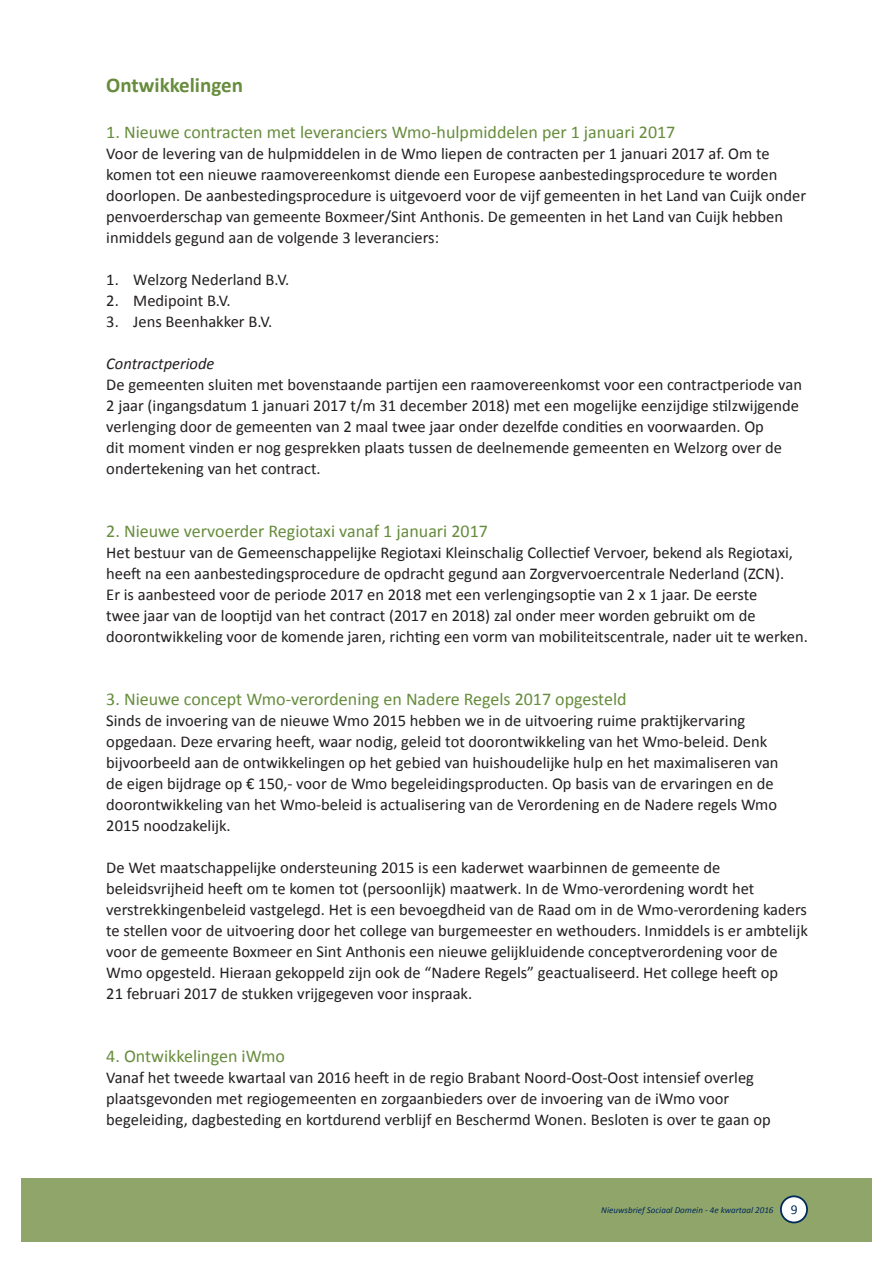
<style>
.page{position:relative;width:893px;height:1263px;background:#fff}
.page>*{position:absolute;margin:0;border:0;box-sizing:border-box;transform-origin:0 0}
.t1{font:700 21px "Calibri";color:#668c3c}
.t2{font:18px "Calibri";color:#668c3c}
.t3{font:16.5px/21px "Calibri";color:#231f20}
.t4{font:italic 16.5px "Calibri";color:#231f20}
.t5{font:13.5px "Calibri";color:#00295c}
.t6{font:italic 9px "Calibri";color:#00295c}
</style>
<div class="page">
<div style="left:21px;top:1178px;width:851px;height:64px;background:#8fa56a"></div>
<div style="left:781px;top:1196px;width:26px;height:26px;background:#fff;border-radius:50%"></div>
<div style="left:780px;top:1195px;width:28px;height:28px;border:2px solid #00295c;border-radius:50%"></div>
<p class="t1" style="left:106px;top:72px;width:138px">Ontwikkelingen</p>
<p class="t2" style="left:106px;top:121px;width:571px">1. Nieuwe contracten met leveranciers Wmo-hulpmiddelen per 1 januari 2017</p>
<p class="t3" style="left:106px;top:143px;width:701px">Voor de levering van de hulpmiddelen in de Wmo liepen de contracten per 1 januari 2017 af. Om te komen tot een nieuwe raamovereenkomst diende een Europese aanbestedingsprocedure te worden doorlopen. De aanbestedingsprocedure is uitgevoerd voor de vijf gemeenten in het Land van Cuijk onder penvoerderschap van gemeente Boxmeer/Sint Anthonis. De gemeenten in het Land van Cuijk hebben inmiddels gegund aan de volgende 3 leveranciers:</p>
<p class="t3" style="left:106px;top:269px;width:184px">1. Welzorg Nederland B.V.</p>
<p class="t3" style="left:106px;top:290px;width:126px">2. Medipoint B.V.</p>
<p class="t3" style="left:106px;top:311px;width:167px">3. Jens Beenhakker B.V.</p>
<p class="t4" style="left:106px;top:352px;width:110px">Contractperiode</p>
<p class="t3" style="left:106px;top:374px;width:697px">De gemeenten sluiten met bovenstaande partijen een raamovereenkomst voor een contractperiode van 2 jaar (ingangsdatum 1 januari 2017 t/m 31 december 2018) met een mogelijke eenzijdige stilzwijgende verlenging door de gemeenten van 2 maal twee jaar onder dezelfde condities en voorwaarden. Op<br>dit moment vinden er nog gesprekken plaats tussen de deelnemende gemeenten en Welzorg over de ondertekening van het contract.</p>
<p class="t2" style="left:106px;top:520px;width:383px">2. Nieuwe vervoerder Regiotaxi vanaf 1 januari 2017</p>
<p class="t3" style="left:106px;top:542px;width:703px">Het bestuur van de Gemeenschappelijke Regiotaxi Kleinschalig Collectief Vervoer, bekend als Regiotaxi, heeft na een aanbestedingsprocedure de opdracht gegund aan Zorgvervoercentrale Nederland (ZCN).<br>Er is aanbesteed voor de periode 2017 en 2018 met een verlengingsoptie van 2 x 1 jaar. De eerste<br>twee jaar van de looptijd van het contract (2017 en 2018) zal onder meer worden gebruikt om de doorontwikkeling voor de komende jaren, richting een vorm van mobiliteitscentrale, nader uit te werken.</p>
<p class="t2" style="left:106px;top:688px;width:522px">3. Nieuwe concept Wmo-verordening en Nadere Regels 2017 opgesteld</p>
<p class="t3" style="left:106px;top:710px;width:674px">Sinds de invoering van de nieuwe Wmo 2015 hebben we in de uitvoering ruime praktijkervaring opgedaan. Deze ervaring heeft, waar nodig, geleid tot doorontwikkeling van het Wmo-beleid. Denk bijvoorbeeld aan de ontwikkelingen op het gebied van huishoudelijke hulp en het maximaliseren van de eigen bijdrage op € 150,- voor de Wmo begeleidingsproducten. Op basis van de ervaringen en de doorontwikkeling van het Wmo-beleid is actualisering van de Verordening en de Nadere regels Wmo 2015 noodzakelijk.</p>
<p class="t3" style="left:106px;top:857px;width:703px">De Wet maatschappelijke ondersteuning 2015 is een kaderwet waarbinnen de gemeente de beleidsvrijheid heeft om te komen tot (persoonlijk) maatwerk. In de Wmo-verordening wordt het verstrekkingenbeleid vastgelegd. Het is een bevoegdheid van de Raad om in de Wmo-verordening kaders te stellen voor de uitvoering door het college van burgemeester en wethouders. Inmiddels is er ambtelijk voor de gemeente Boxmeer en Sint Anthonis een nieuwe gelijkluidende conceptverordening voor de Wmo opgesteld. Hieraan gekoppeld zijn ook de “Nadere Regels” geactualiseerd. Het college heeft op<br>21 februari 2017 de stukken vrijgegeven voor inspraak.</p>
<p class="t2" style="left:106px;top:1045px;width:180px">4. Ontwikkelingen iWmo</p>
<p class="t3" style="left:106px;top:1067px;width:666px">Vanaf het tweede kwartaal van 2016 heeft in de regio Brabant Noord-Oost-Oost intensief overleg plaatsgevonden met regiogemeenten en zorgaanbieders over de invoering van de iWmo voor begeleiding, dagbesteding en kortdurend verblijf en Beschermd Wonen. Besloten is over te gaan op</p>
<p class="t6" style="left:601px;top:1204px;width:174px">Nieuwsbrief Sociaal Domein - 4e kwartaal 2016</p>
<p class="t5" style="left:791px;top:1201px;width:8px">9</p>
</div>
